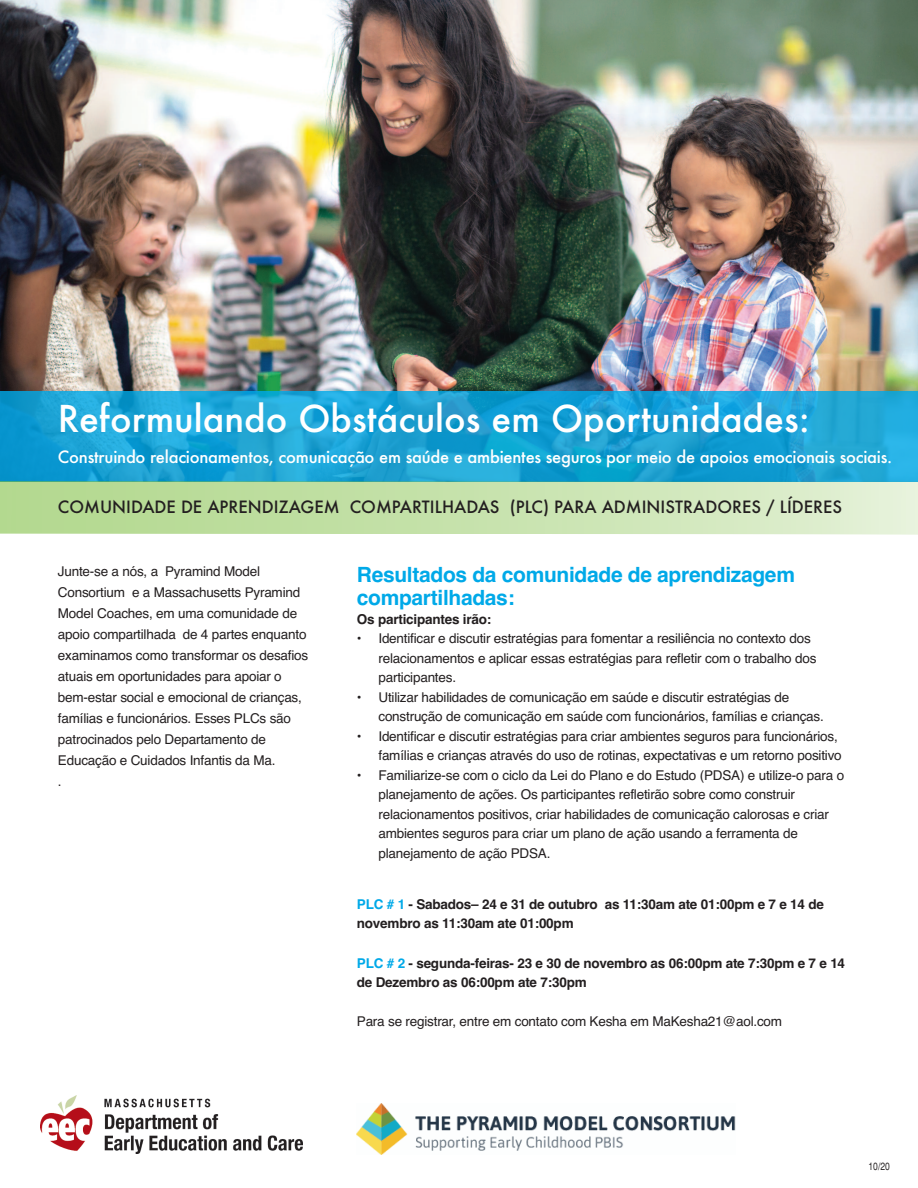
<style>
.page{position:relative;width:918px;height:1188px;background:#fff}
.page>*{position:absolute;margin:0;border:0;box-sizing:border-box;transform-origin:0 0}
.t1{font:500 36px "Futura";color:#fff}
.t2{font:700 21px/22.5px "Helvetica";letter-spacing:-.015em;color:#00a9e8}
.t3{font:500 16.5px "Futura";letter-spacing:-.015em;color:#fff}
.t4{font:500 16.5px "Futura";color:#231f20}
.t5{font:13.5px/21px "Helvetica";letter-spacing:-.015em;color:#231f20}
.t6{font:700 13.5px/19.5px "Helvetica";letter-spacing:-.015em;color:#231f20}
.t7{font:condensed 10.5px "Helvetica";color:#231f20}
.s1{color:#00a9e8}
</style>
<div class="page">
<img style="left:0;top:0;width:918px;height:391px">
<div style="left:0;top:391px;width:918px;height:90px;background:#00a9e8;opacity:.82"></div>
<svg style="left:0;top:481px;width:918px;height:53px;background:#c5e1ae"></svg>
<img style="left:357px;top:1104px;width:379px;height:51px">
<img style="left:41px;top:1096px;width:262px;height:57px">
<h1 class="t1" style="left:58px;top:398px;width:753px">Reformulando Obstáculos em Oportunidades:</h1>
<p class="t3" style="left:58px;top:447px;width:836px">Construindo relacionamentos, comunicação em saúde e ambientes seguros por meio de apoios emocionais sociais.</p>
<p class="t4" style="left:58px;top:498px;width:786px">COMUNIDADE DE APRENDIZAGEM COMPARTILHADAS (PLC) PARA ADMINISTRADORES / LÍDERES</p>
<p class="t5" style="left:58px;top:561px;width:252px">Junte-se a nós, a Pyramind Model Consortium e a Massachusetts Pyramind Model Coaches, em uma comunidade de apoio compartilhada de 4 partes enquanto examinamos como transformar os desafios atuais em oportunidades para apoiar o bem-estar social e emocional de crianças, famílias e funcionários. Esses PLCs são patrocinados pelo Departamento de Educação e Cuidados Infantis da Ma.<br>.</p>
<h2 class="t2" style="left:357px;top:564px;width:440px">Resultados da comunidade de aprendizagem compartilhadas:</h2>
<p class="t6" style="left:357px;top:610px;width:136px">Os participantes irão:</p>
<p class="t5" style="left:378px;top:629px;width:440px;line-height:19.5px;text-indent:-22px">• Identificar e discutir estratégias para fomentar a resiliência no contexto dos relacionamentos e aplicar essas estratégias para refletir com o trabalho dos participantes.</p>
<p class="t5" style="left:378px;top:688px;width:447px;line-height:19.5px;text-indent:-22px">• Utilizar habilidades de comunicação em saúde e discutir estratégias de construção de comunicação em saúde com funcionários, famílias e crianças.</p>
<p class="t5" style="left:357px;top:727px;width:486px;line-height:19.5px;text-align:right">• Identificar e discutir estratégias para criar ambientes seguros para funcionários, famílias e crianças através do uso de rotinas, expectativas e um retorno positivo</p>
<p class="t5" style="left:378px;top:766px;width:467px;line-height:19.5px;text-indent:-22px">• Familiarize-se com o ciclo da Lei do Plano e do Estudo (PDSA) e utilize-o para o planejamento de ações. Os participantes refletirão sobre como construir relacionamentos positivos, criar habilidades de comunicação calorosas e criar ambientes seguros para criar um plano de ação usando a ferramenta de planejamento de ação PDSA.</p>
<p class="t6" style="left:357px;top:895px;width:469px"><span class="s1">PLC # 1</span> - Sabados– 24 e 31 de outubro as 11:30am ate 01:00pm e 7 e 14 de novembro as 11:30am ate 01:00pm</p>
<p class="t6" style="left:357px;top:953px;width:490px"><span class="s1">PLC # 2</span> - segunda-feiras- 23 e 30 de novembro as 06:00pm ate 7:30pm e 7 e 14 de Dezembro as 06:00pm ate 7:30pm</p>
<p class="t5" style="left:357px;top:1011px;width:427px">Para se registrar, entre em contato com Kesha em MaKesha21@aol.com</p>
<p class="t7" style="left:868px;top:1160px;width:23px">10/20</p>
</div>
